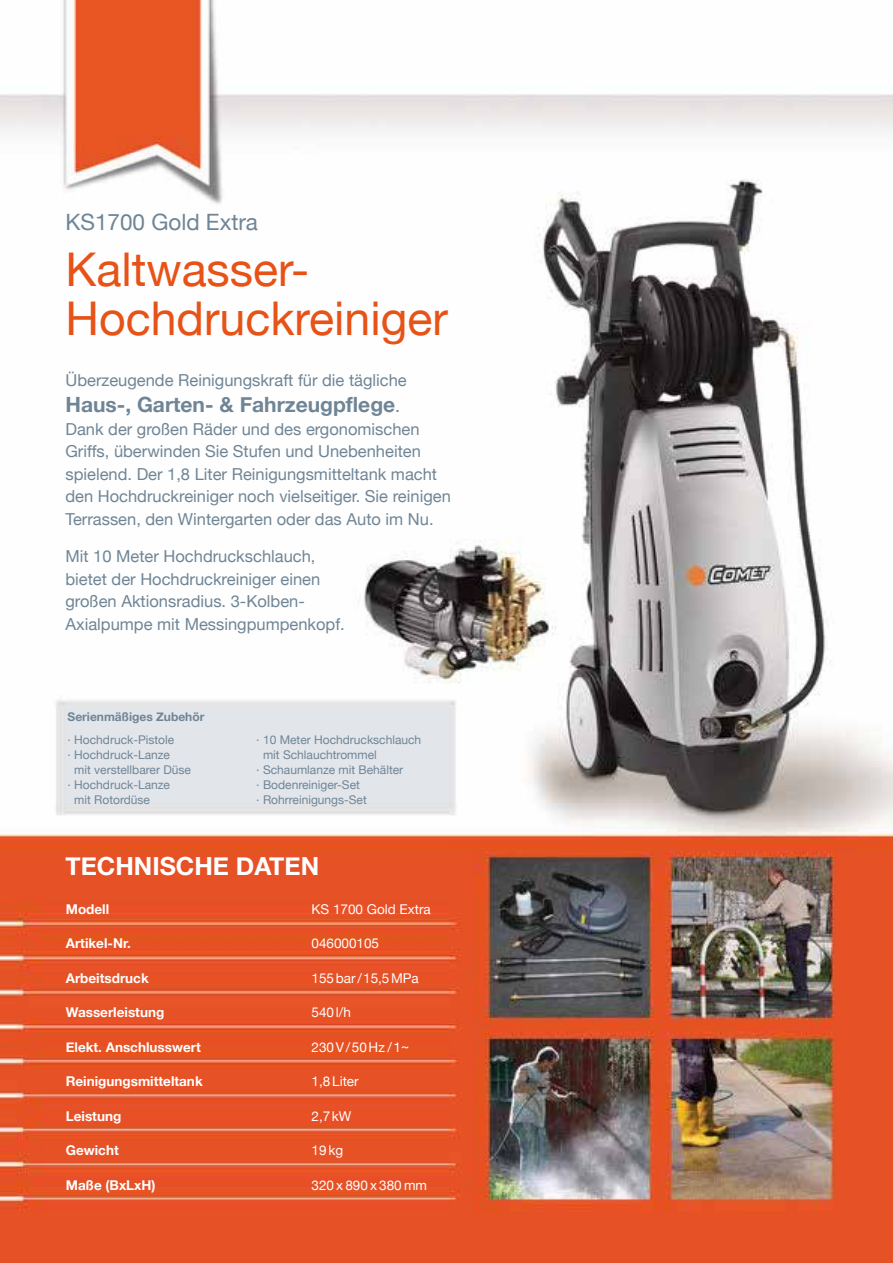
<style>
.page{position:relative;width:893px;height:1263px;background:#fff}
.page>*{position:absolute;margin:0;border:0;box-sizing:border-box;transform-origin:0 0}
.t1{font:46.5px/49.5px "Helvetica Neue";color:#e75217}
.t2{font:700 24.9px "Helvetica Neue";color:#fff}
.t3{font:22.5px "Helvetica Neue";color:#6f8596}
.t4{font:700 21px "Helvetica Neue";color:#6f8596}
.t5{font:16.5px/22.5px "Helvetica Neue";color:#6f8596}
.t6{font:700 13.5px "Helvetica Neue";color:#fff}
.t7{font:13.5px "Helvetica Neue";color:#fff}
.t8{font:12px "Helvetica Neue";color:#6f8596}
.t9{font:700 12px "Helvetica Neue";color:#6f8596}
.s1{font-weight:400;font-size:18px}
</style>
<div class="page">
<img style="left:0;top:0;width:893px;height:136px">
<img style="left:0;top:136px;width:893px;height:1127px">
<h3 class="t3" style="left:65px;top:206px;width:194px">KS1700 Gold Extra</h3>
<h1 class="t1" style="left:65px;top:247px;width:384px">Kaltwasser-<br>Hochdruckreiniger</h1>
<p class="t5" style="left:65px;top:370px;width:343px">Überzeugende Reinigungskraft für die tägliche</p>
<p class="t4" style="left:65px;top:388px;width:336px">Haus-, Garten- &amp; Fahrzeugpflege<span class="s1">.</span></p>
<p class="t5" style="left:65px;top:419px;width:387px">Dank der großen Räder und des ergonomischen Griffs, überwinden Sie Stufen und Unebenheiten spielend. Der 1,8 Liter Reinigungsmitteltank macht den Hochdruckreiniger noch vielseitiger. Sie reinigen Terrassen, den Wintergarten oder das Auto im Nu.</p>
<p class="t5" style="left:65px;top:546px;width:281px">Mit 10 Meter Hochdruckschlauch, bietet der Hochdruckreiniger einen großen Aktionsradius. 3-Kolben-Axialpumpe mit Messingpumpenkopf.</p>
<p class="t9" style="left:68px;top:707px;width:138px">Serienmäßiges Zubehör</p>
<p class="t8" style="left:68px;top:730px;width:108px">· Hochdruck-Pistole</p>
<p class="t8" style="left:68px;top:745px;width:104px">· Hochdruck-Lanze</p>
<p class="t8" style="left:74px;top:760px;width:118px">mit verstellbarer Düse</p>
<p class="t8" style="left:68px;top:775px;width:104px">· Hochdruck-Lanze</p>
<p class="t8" style="left:74px;top:790px;width:77px">mit Rotordüse</p>
<p class="t8" style="left:256px;top:730px;width:166px">· 10 Meter Hochdruckschlauch</p>
<p class="t8" style="left:263px;top:745px;width:115px">mit Schlauchtrommel</p>
<p class="t8" style="left:256px;top:760px;width:148px">· Schaumlanze mit Behälter</p>
<p class="t8" style="left:256px;top:775px;width:105px">· Bodenreiniger-Set</p>
<p class="t8" style="left:256px;top:790px;width:112px">· Rohrreinigungs-Set</p>
<h2 class="t2" style="left:65px;top:847px;width:255px">TECHNISCHE DATEN</h2>
<p class="t6" style="left:66px;top:898px;width:45px">Modell</p>
<p class="t6" style="left:66px;top:933px;width:66px">Artikel-Nr.</p>
<p class="t6" style="left:66px;top:967px;width:84px">Arbeitsdruck</p>
<p class="t6" style="left:66px;top:1002px;width:100px">Wasserleistung</p>
<p class="t6" style="left:66px;top:1036px;width:136px">Elekt. Anschlusswert</p>
<p class="t6" style="left:66px;top:1071px;width:138px">Reinigungsmitteltank</p>
<p class="t6" style="left:66px;top:1105px;width:57px">Leistung</p>
<p class="t6" style="left:66px;top:1140px;width:54px">Gewicht</p>
<p class="t6" style="left:66px;top:1174px;width:91px">Maße (BxLxH)</p>
<p class="t7" style="left:312px;top:899px;width:121px">KS 1700 Gold Extra</p>
<p class="t7" style="left:312px;top:934px;width:69px">046000105</p>
<p class="t7" style="left:312px;top:968px;width:109px">155bar/15,5MPa</p>
<p class="t7" style="left:312px;top:1003px;width:41px">540 l/h</p>
<p class="t7" style="left:312px;top:1037px;width:99px">230V/50Hz/1~</p>
<p class="t7" style="left:312px;top:1072px;width:49px">1,8 Liter</p>
<p class="t7" style="left:312px;top:1106px;width:41px">2,7kW</p>
<p class="t7" style="left:312px;top:1141px;width:33px">19 kg</p>
<p class="t7" style="left:312px;top:1175px;width:117px">320 x 890 x 380 mm</p>
</div>
